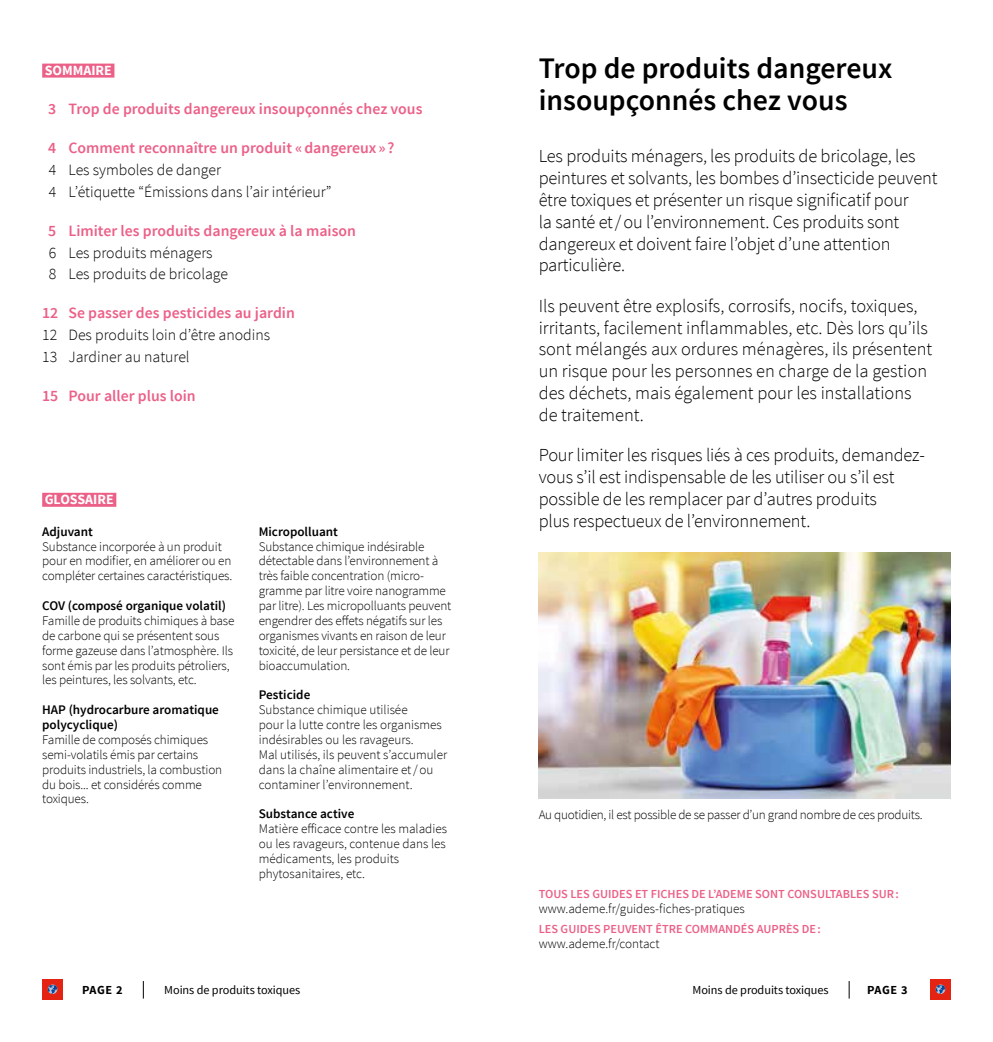
<style>
.page{position:relative;width:993px;height:1042px;background:#fff}
.page>*{position:absolute;margin:0;border:0;box-sizing:border-box;transform-origin:0 0}
.t1{font:600 29.75px/31.5px "Source Sans Pro";color:#000}
.t2{font:300 18.38px/21.9px "Source Sans Pro";letter-spacing:-.01em;color:#000}
.t3{font:600 15.75px "Source Sans Pro";color:#ec6088}
.t4{font:300 15.75px/21.7px "Source Sans Pro";color:#000}
.t5{font:700 14px "Source Sans Pro";color:#fff}
.t6{font:300 13.12px/14.9px "Source Sans Pro";letter-spacing:-.01em;color:#000}
.t7{font:600 13.12px/14.9px "Source Sans Pro";color:#000}
.t8{font:600 12.25px "Source Sans Pro";color:#ec6088}
.t9{font:12.25px "Source Sans Pro";letter-spacing:-.005em;color:#000}
.t10{font:700 12.25px "Source Sans Pro";letter-spacing:.04em;color:#000}
</style>
<div class="page">
<svg style="left:143px;top:981px;width:1px;height:17px"></svg>
<div style="left:42px;top:979px;width:21px;height:21px;background:#e42313"></div>
<svg style="left:48px;top:984px;width:9px;height:10px"></svg>
<svg style="left:848px;top:981px;width:1px;height:17px"></svg>
<div style="left:929px;top:979px;width:21px;height:21px;background:#e42313"></div>
<svg style="left:935px;top:984px;width:9px;height:10px"></svg>
<img style="left:538px;top:553px;width:412px;height:245px">
<div style="left:42px;top:64px;width:72px;height:14px;background:#ec6088"></div>
<div style="left:42px;top:493px;width:74px;height:14px;background:#ec6088"></div>
<p class="t5" style="left:45px;top:61px;width:69px">SOMMAIRE</p>
<p class="t3" style="left:48px;top:99px;width:376px">3 Trop de produits dangereux insoupçonnés chez vous</p>
<p class="t3" style="left:48px;top:138px;width:348px">4 Comment reconnaître un produit «dangereux » ?</p>
<p class="t4" style="left:49px;top:159px;width:284px">4 Les symboles de danger<br>4 L’étiquette “Émissions dans l’air intérieur”</p>
<p class="t3" style="left:48px;top:221px;width:309px">5 Limiter les produits dangereux à la maison</p>
<p class="t4" style="left:49px;top:241px;width:181px">6 Les produits ménagers<br>8 Les produits de bricolage</p>
<p class="t3" style="left:42px;top:303px;width:254px">12 Se passer des pesticides au jardin</p>
<p class="t4" style="left:42px;top:324px;width:229px">12 Des produits loin d’être anodins<br>13 Jardiner au naturel</p>
<p class="t3" style="left:42px;top:386px;width:155px">15 Pour aller plus loin</p>
<p class="t5" style="left:45px;top:490px;width:71px">GLOSSAIRE</p>
<p class="t7" style="left:42px;top:524px;width:52px">Adjuvant</p>
<p class="t6" style="left:42px;top:539px;width:191px">Substance incorporée à un produit pour en modifier, en améliorer ou en compléter certaines caractéristiques.</p>
<p class="t7" style="left:42px;top:599px;width:185px">COV (composé organique volatil)</p>
<p class="t6" style="left:42px;top:613px;width:194px">Famille de produits chimiques à base de carbone qui se présentent sous forme gazeuse dans l’atmosphère. Ils sont émis par les produits pétroliers, les peintures, les solvants, etc.</p>
<p class="t7" style="left:42px;top:703px;width:178px">HAP (hydrocarbure aromatique polycyclique)</p>
<p class="t6" style="left:42px;top:732px;width:181px">Famille de composés chimiques semi-volatils émis par certains produits industriels, la combustion du bois... et considérés comme toxiques.</p>
<p class="t7" style="left:259px;top:524px;width:81px">Micropolluant</p>
<p class="t6" style="left:259px;top:539px;width:194px">Substance chimique indésirable détectable dans l’environnement à très faible concentration (micro&shy;gramme par litre voire nanogramme par litre). Les micropolluants peuvent engendrer des effets négatifs sur les organismes vivants en raison de leur toxicité, de leur persistance et de leur bioaccumulation.</p>
<p class="t7" style="left:259px;top:688px;width:53px">Pesticide</p>
<p class="t6" style="left:259px;top:702px;width:190px">Substance chimique utilisée<br>pour la lutte contre les organismes indésirables ou les ravageurs.<br>Mal utilisés, ils peuvent s’accumuler dans la chaîne alimentaire et/ou contaminer l’environnement.</p>
<p class="t7" style="left:259px;top:807px;width:97px">Substance active</p>
<p class="t6" style="left:259px;top:821px;width:190px">Matière efficace contre les maladies ou les ravageurs, contenue dans les médicaments, les produits phytosanitaires, etc.</p>
<h1 class="t1" style="left:538px;top:53px;width:355px">Trop de produits dangereux insoupçonnés chez vous</h1>
<p class="t2" style="left:538px;top:145px;width:400px">Les produits ménagers, les produits de bricolage, les peintures et solvants, les bombes d’insecticide peuvent être toxiques et présenter un risque significatif pour<br>la santé et/ou l’environnement. Ces produits sont dangereux et doivent faire l’objet d’une attention particulière.</p>
<p class="t2" style="left:538px;top:295px;width:395px">Ils peuvent être explosifs, corrosifs, nocifs, toxiques, irritants, facilement inflammables, etc. Dès lors qu’ils sont mélangés aux ordures ménagères, ils présentent un risque pour les personnes en charge de la gestion des déchets, mais également pour les installations de traitement.</p>
<h2 class="t2" style="left:538px;top:444px;width:387px">Pour limiter les risques liés à ces produits, demandez&shy;vous s’il est indispensable de les utiliser ou s’il est possible de les remplacer par d’autres produits<br>plus respectueux de l’environnement.</h2>
<p class="t6" style="left:538px;top:807px;width:385px">Au quotidien, il est possible de se passer d’un grand nombre de ces produits.</p>
<p class="t8" style="left:538px;top:886px;width:361px">TOUS LES GUIDES ET FICHES DE L’ADEME SONT CONSULTABLES SUR:</p>
<p class="t6" style="left:538px;top:901px;width:207px">www.ademe.fr/guides-fiches-pratiques</p>
<p class="t8" style="left:538px;top:921px;width:284px">LES GUIDES PEUVENT ÊTRE COMMANDÉS AUPRÈS DE:</p>
<p class="t6" style="left:538px;top:936px;width:122px">www.ademe.fr/contact</p>
<p class="t10" style="left:82px;top:981px;width:42px">PAGE 2</p>
<p class="t9" style="left:164px;top:982px;width:138px">Moins de produits toxiques</p>
<p class="t9" style="left:692px;top:982px;width:138px">Moins de produits toxiques</p>
<p class="t10" style="left:866px;top:981px;width:42px">PAGE 3</p>
</div>
